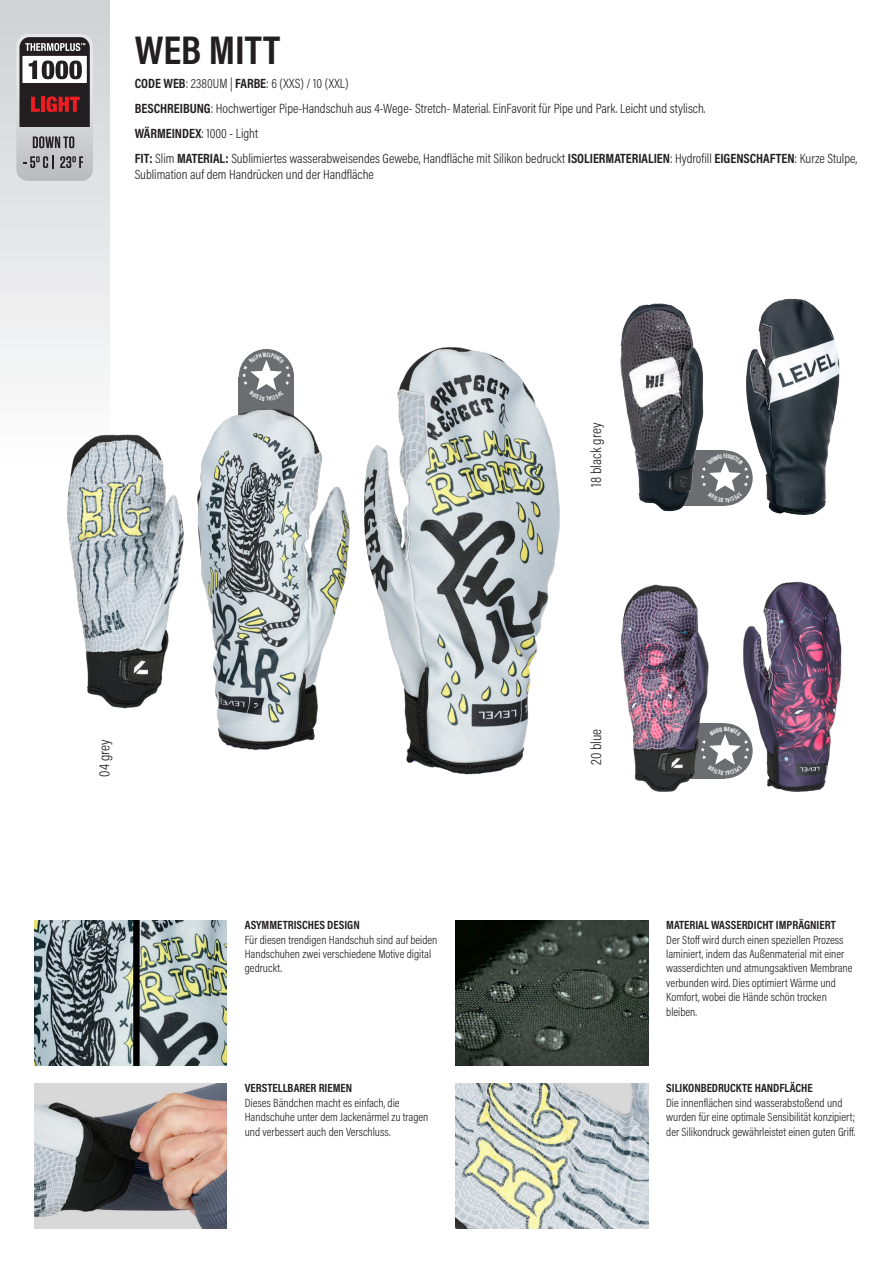
<style>
.page{position:relative;width:893px;height:1263px;background:#fff}
.page>*{position:absolute;margin:0;border:0;box-sizing:border-box;transform-origin:0 0}
.Product_title{font:700 40.5px "Acumin Pro Cond";color:#231f20}
.Gloves_codes{font:300 15px "Acumin Pro Cond";color:#231f20}
.Product_body{font:300 13.5px/16.2px "Acumin Pro Cond";color:#231f20}
.Close_ups_body{font:300 12px/14.4px "Acumin Pro Cond";color:#231f20}
.s1{font-weight:700}
</style>
<div class="page">
<div style="left:0;top:0;width:109px;height:631px;background:linear-gradient(to bottom,#d2d3d6,#fff)"></div>
<img style="left:34px;top:1084px;width:193px;height:145px">
<img style="left:455px;top:1084px;width:193px;height:145px">
<img style="left:34px;top:920px;width:193px;height:146px">
<img style="left:455px;top:920px;width:193px;height:146px">
<img style="left:620px;top:298px;width:220px;height:217px">
<img style="left:620px;top:581px;width:222px;height:211px">
<img style="left:48px;top:302px;width:512px;height:473px">
<svg style="left:16px;top:34px;width:77px;height:147px;background:#897f81"></svg>
<svg style="left:242px;top:352px;width:49px;height:49px"></svg>
<svg style="left:701px;top:727px;width:48px;height:48px"></svg>
<svg style="left:701px;top:454px;width:48px;height:48px"></svg>
<p class="Product_title" style="left:135px;top:23px;width:147px">WEB MITT</p>
<p class="Product_body" style="left:135px;top:76px;width:215px"><span class="s1">CODE WEB</span>: 2380UM | <span class="s1">FARBE</span>: 6 (XXS) / 10 (XXL)</p>
<p class="Product_body" style="left:135px;top:100px;width:572px"><span class="s1">BESCHREIBUNG</span>: Hochwertiger Pipe-Handschuh aus 4-Wege- Stretch- Material. EinFavorit für Pipe und Park. Leicht und stylisch.</p>
<p class="Product_body" style="left:135px;top:125px;width:125px"><span class="s1">WÄRMEINDEX</span>: 1000 - Light</p>
<p class="Product_body" style="left:135px;top:150px;width:724px"><span class="s1">FIT:</span> Slim <span class="s1">MATERIAL:</span> Sublimiertes wasserabweisendes Gewebe, Handfläche mit Silikon bedruckt <span class="s1">ISOLIERMATERIALIEN</span>: Hydrofill <span class="s1">EIGENSCHAFTEN</span>: Kurze Stulpe,<br>Sublimation auf dem Handrücken und der Handfläche</p>
<p class="Gloves_codes" style="left:95px;top:777px;width:39px;rotate:-90deg">04 grey</p>
<p class="Gloves_codes" style="left:586px;top:487px;width:65px;rotate:-90deg">18 black grey</p>
<p class="Gloves_codes" style="left:586px;top:765px;width:38px;rotate:-90deg">20 blue</p>
<p class="Close_ups_body" style="left:245px;top:918px;width:194px"><span class="s1">ASYMMETRISCHES DESIGN<br></span>Für diesen trendigen Handschuh sind auf beiden<br>Handschuhen zwei verschiedene Motive digital gedruckt.</p>
<p class="Close_ups_body" style="left:666px;top:918px;width:188px"><span class="s1">MATERIAL WASSERDICHT IMPRÄGNIERT<br></span>Der Stoff wird durch einen speziellen Prozess laminiert, indem das Außenmaterial mit einer wasserdichten und atmungsaktiven Membrane verbunden wird. Dies optimiert Wärme und Komfort, wobei die Hände schön trocken bleiben.</p>
<p class="Close_ups_body" style="left:245px;top:1081px;width:185px"><span class="s1">VERSTELLBARER RIEMEN<br></span>Dieses Bändchen macht es einfach, die Handschuhe unter dem Jackenärmel zu tragen und verbessert auch den Verschluss.</p>
<p class="Close_ups_body" style="left:666px;top:1081px;width:191px"><span class="s1">SILIKONBEDRUCKTE HANDFLÄCHE<br></span>Die innenflächen sind wasserabstoßend und wurden für eine optimale Sensibilität konzipiert; der Silikondruck gewährleistet einen guten Griff.</p>
</div>
